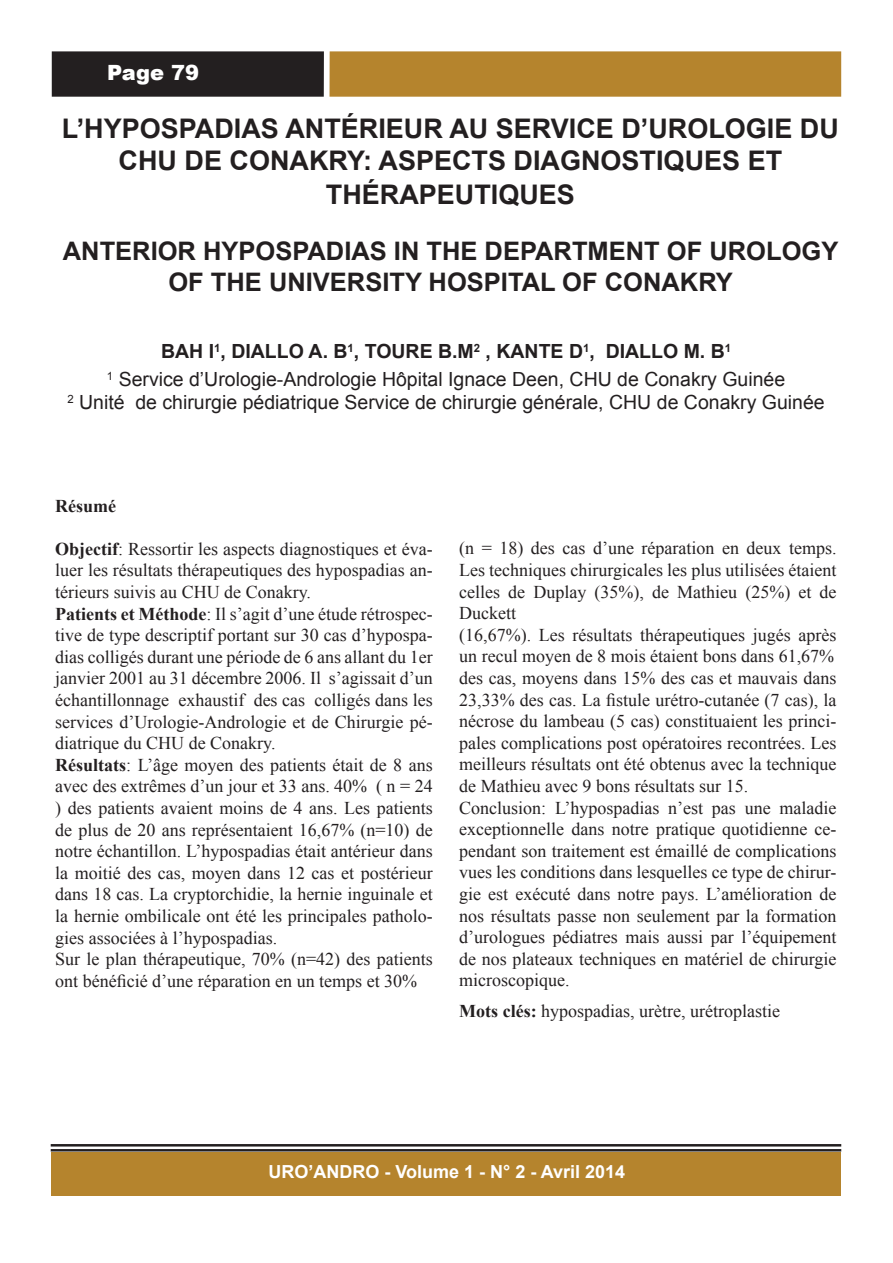
<style>
.page{position:relative;width:893px;height:1263px;background:#fff}
.page>*{position:absolute;margin:0;border:0;box-sizing:border-box;transform-origin:0 0}
.t1{font:700 27px/32.4px "Arial";color:#231f20;text-align:center}
.t2{font:700 25.5px/30.6px "Arial";color:#231f20;text-align:center}
.t3{font:900 21px "Arial";color:#fff}
.t4{font:19.5px "Arial";color:#231f20}
.t5{font:700 19.5px "Arial";color:#231f20}
.t6{font:18px/21.6px "Times New Roman";color:#231f20;text-align:justify}
.t7{font:700 18px "Arial";color:#fff}
.t8{font:700 18px "Times New Roman";color:#231f20}
.s1{font-weight:700}
</style>
<div class="page">
<div style="left:52px;top:51px;width:272px;height:46px;background:#231f20"></div>
<div style="left:329px;top:51px;width:512px;height:46px;background:#b5842d"></div>
<div style="left:51px;top:1152px;width:789px;height:44px;background:#b5842d"></div>
<hr style="left:51px;top:1144px;width:790px;height:2px;background:#231f20">
<hr style="left:51px;top:1149px;width:790px;height:2px;background:#231f20">
<p class="t3" style="left:107px;top:58px;width:94px">Page 79</p>
<p class="t1" style="left:62px;top:113px;width:779px">L’HYPOSPADIAS ANTÉRIEUR AU SERVICE D’UROLOGIE DU<br>CHU DE CONAKRY: ASPECTS DIAGNOSTIQUES ET</p>
<p class="t1" style="left:326px;top:179px;width:251px">THÉRAPEUTIQUES</p>
<p class="t2" style="left:63px;top:237px;width:777px">ANTERIOR HYPOSPADIAS IN THE DEPARTMENT OF UROLOGY<br>OF THE UNIVERSITY HOSPITAL OF CONAKRY</p>
<p class="t5" style="left:161px;top:338px;width:572px">BAH I<sup>1</sup>, DIALLO A. B<sup>1</sup>, TOURE B.M<sup>2</sup> , KANTE D<sup>1</sup>, DIALLO M. B<sup>1</sup></p>
<p class="t4" style="left:107px;top:366px;width:680px"><sup>1</sup> Service d’Urologie-Andrologie Hôpital Ignace Deen, CHU de Conakry Guinée</p>
<p class="t4" style="left:67px;top:390px;width:759px"><sup>2</sup> Unité de chirurgie pédiatrique Service de chirurgie générale, CHU de Conakry Guinée</p>
<p class="t8" style="left:55px;top:493px;width:62px">Résumé</p>
<p class="t6" style="left:55px;top:538px;width:379px"><span class="s1">Objectif</span>: Ressortir les aspects diagnostiques et éva&shy;luer les résultats thérapeutiques des hypospadias an&shy;térieurs suivis au CHU de Conakry.</p>
<p class="t6" style="left:55px;top:602px;width:379px"><span class="s1">Patients et Méthode</span>: Il s’agit d’une étude rétrospec&shy;tive de type descriptif portant sur 30 cas d’hypospa&shy;dias colligés durant une période de 6 ans allant du 1er janvier 2001 au 31 décembre 2006. Il s’agissait d’un échantillonnage exhaustif des cas colligés dans les services d’Urologie-Andrologie et de Chirurgie pé&shy;diatrique du CHU de Conakry.</p>
<p class="t6" style="left:55px;top:754px;width:379px"><span class="s1">Résultats</span>: L’âge moyen des patients était de 8 ans avec des extrêmes d’un jour et 33 ans. 40% ( n = 24 ) des patients avaient moins de 4 ans. Les patients de plus de 20 ans représentaient 16,67% (n=10) de notre échantillon. L’hypospadias était antérieur dans la moitié des cas, moyen dans 12 cas et postérieur dans 18 cas. La cryptorchidie, la hernie inguinale et la hernie ombilicale ont été les principales patholo&shy;gies associées à l’hypospadias.</p>
<p class="t6" style="left:55px;top:948px;width:379px">Sur le plan thérapeutique, 70% (n=42) des patients ont bénéficié d’une réparation en un temps et 30%</p>
<p class="t6" style="left:459px;top:537px;width:379px">(n = 18) des cas d’une réparation en deux temps.<br>Les techniques chirurgicales les plus utilisées étaient celles de Duplay (35%), de Mathieu (25%) et de Duckett</p>
<p class="t6" style="left:459px;top:624px;width:379px">(16,67%). Les résultats thérapeutiques jugés après un recul moyen de 8 mois étaient bons dans 61,67%</p>
<p class="t6" style="left:459px;top:667px;width:379px">des cas, moyens dans 15% des cas et mauvais dans 23,33% des cas. La fistule urétro-cutanée (7 cas), la nécrose du lambeau (5 cas) constituaient les princi&shy;pales complications post opératoires recontrées. Les meilleurs résultats ont été obtenus avec la technique de Mathieu avec 9 bons résultats sur 15.</p>
<p class="t6" style="left:459px;top:796px;width:379px">Conclusion: L’hypospadias n’est pas une maladie exceptionnelle dans notre pratique quotidienne ce&shy;pendant son traitement est émaillé de complications vues les conditions dans lesquelles ce type de chirur&shy;gie est exécuté dans notre pays. L’amélioration de nos résultats passe non seulement par la formation d’urologues pédiatres mais aussi par l’équipement de nos plateaux techniques en matériel de chirurgie microscopique.</p>
<p class="t6" style="left:459px;top:999px;width:322px"><span class="s1">Mots clés:</span> hypospadias, urètre, urétroplastie</p>
<p class="t7" style="left:269px;top:1159px;width:358px">URO’ANDRO - Volume 1 - N° 2 - Avril 2014</p>
</div>
